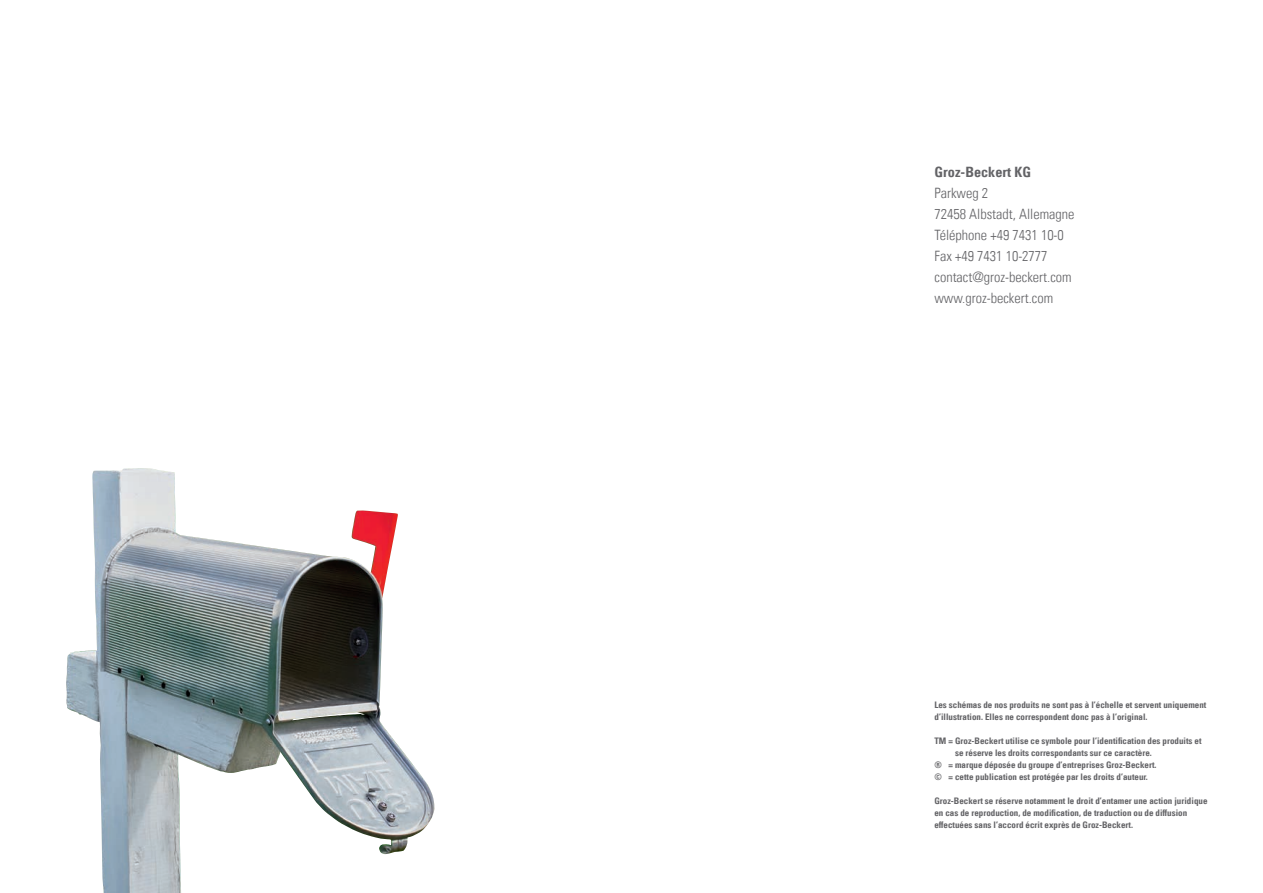
<style>
.page{position:relative;width:1263px;height:893px;background:#fff}
.page>*{position:absolute;margin:0;border:0;box-sizing:border-box;transform-origin:0 0}
.t1{font:14.25px/21px "Univers Com 47 Light Cond";color:#636366}
.t2{font:14.25px "Univers Com 67 Bold Cond";color:#636366}
.t3{font:9px/12px "Univers Com 67 Bold Cond";color:#636366}
</style>
<div class="page">
<img style="left:66px;top:468px;width:325px;height:425px">
<h1 class="t2" style="left:934px;top:163px;width:98px">Groz-Beckert KG</h1>
<h1 class="t1" style="left:934px;top:182px;width:142px">Parkweg 2<br>72458 Albstadt, Allemagne<br>Téléphone +49 7431 10-0<br>Fax +49 7431 10-2777 contact@groz-beckert.com www.groz-beckert.com</h1>
<p class="t3" style="left:934px;top:699px;width:273px">Les schémas de nos produits ne sont pas à l’échelle et servent uniquement d’illustration. Elles ne correspondent donc pas à l’original.</p>
<p class="t3" style="left:934px;top:735px;width:269px">TM = Groz-Beckert utilise ce symbole pour l’identification des produits et</p>
<p class="t3" style="left:955px;top:747px;width:198px">se réserve les droits correspondants sur ce caractère.</p>
<p class="t3" style="left:934px;top:759px;width:223px">® = marque déposée du groupe d’entreprises Groz-Beckert.</p>
<p class="t3" style="left:934px;top:771px;width:215px">© = cette publication est protégée par les droits d’auteur.</p>
<p class="t3" style="left:934px;top:795px;width:274px">Groz-Beckert se réserve notamment le droit d’entamer une action juridique en cas de reproduction, de modification, de traduction ou de diffusion effectuées sans l’accord écrit exprès de Groz-Beckert.</p>
</div>
